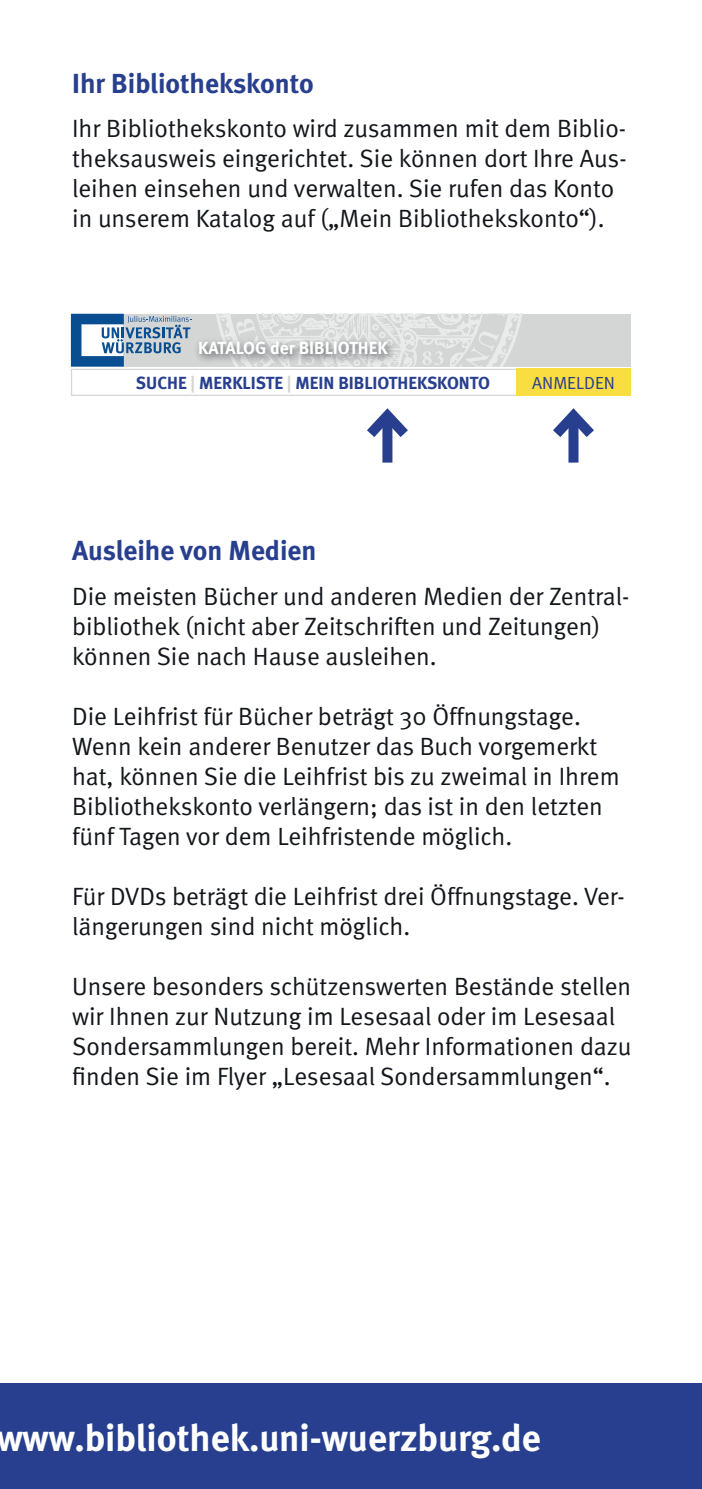
<style>
.page{position:relative;width:702px;height:1489px;background:#fff}
.page>*{position:absolute;margin:0;border:0;box-sizing:border-box;transform-origin:0 0}
.t1{font:700 37.5px "Meta";color:#fff}
.t2{font:700 27.5px "Meta";color:#273f8e}
.t3{font:25px/30px "Meta Normal";color:#13161b}
.t4{font:700 17.5px "Meta";color:#273f8e}
.t5{font:700 17.5px "Meta";color:#fff}
.t6{font:17.5px "Meta Normal";color:#273f8e}
.s1{color:#d4d6d6}
</style>
<div class="page">
<div style="left:0;top:1383px;width:702px;height:105px;background:#273f8e"></div>
<div style="left:124px;top:314px;width:507px;height:52px;background:#d4d6d6"></div>
<svg style="left:213px;top:314px;width:311px;height:53px"></svg>
<svg style="left:71px;top:314px;width:120px;height:52px"></svg>
<div style="left:71px;top:369px;width:560px;height:27px;border:1px solid #d4d6d6"></div>
<div style="left:516px;top:369px;width:115px;height:27px;background:#fadd41"></div>
<div style="left:194px;top:336px;width:203px;height:28px;background:#13161b;opacity:.65"></div>
<div style="left:382px;top:415px;width:10px;height:47px;background:#273f8e"></div>
<svg style="left:367px;top:408px;width:41px;height:40px"></svg>
<div style="left:568px;top:415px;width:10px;height:47px;background:#273f8e"></div>
<svg style="left:553px;top:408px;width:41px;height:40px"></svg>
<p class="t2" style="left:72px;top:67px;width:243px">Ihr Bibliothekskonto</p>
<p class="t3" style="left:72px;top:113px;width:556px">Ihr Bibliothekskonto wird zusammen mit dem Biblio&shy;theksausweis eingerichtet. Sie können dort Ihre Aus&shy;leihen einsehen und verwalten. Sie rufen das Konto in unserem Katalog auf („Mein Bibliothekskonto“).</p>
<p class="t5" style="left:198px;top:337px;width:191px">KATALOG der BIBLIOTHEK</p>
<p class="t4" style="left:136px;top:373px;width:355px">SUCHE <span class="s1">|</span> MERKLISTE <span class="s1">|</span> MEIN BIBLIOTHEKSKONTO</p>
<p class="t6" style="left:532px;top:373px;width:84px">ANMELDEN</p>
<p class="t2" style="left:72px;top:534px;width:246px">Ausleihe von Medien</p>
<p class="t3" style="left:72px;top:580px;width:559px">Die meisten Bücher und anderen Medien der Zentral&shy;bibliothek (nicht aber Zeitschriften und Zeitungen) können Sie nach Hause ausleihen.</p>
<p class="t3" style="left:72px;top:700px;width:549px">Die Leihfrist für Bücher beträgt 30 Öffnungstage.<br>Wenn kein anderer Benutzer das Buch vorgemerkt hat, können Sie die Leihfrist bis zu zweimal in Ihrem Bibliothekskonto verlängern; das ist in den letzten fünf Tagen vor dem Leihfristende möglich.</p>
<p class="t3" style="left:72px;top:880px;width:554px">Für DVDs beträgt die Leihfrist drei Öffnungstage. Ver&shy;längerungen sind nicht möglich.</p>
<p class="t3" style="left:72px;top:970px;width:561px">Unsere besonders schützenswerten Bestände stellen wir Ihnen zur Nutzung im Lesesaal oder im Lesesaal Sondersammlungen bereit. Mehr Informationen dazu finden Sie im Flyer „Lesesaal Sondersammlungen“.</p>
<h1 class="t1" style="left:-4px;top:1415px;width:546px">www.bibliothek.uni-wuerzburg.de</h1>
</div>
